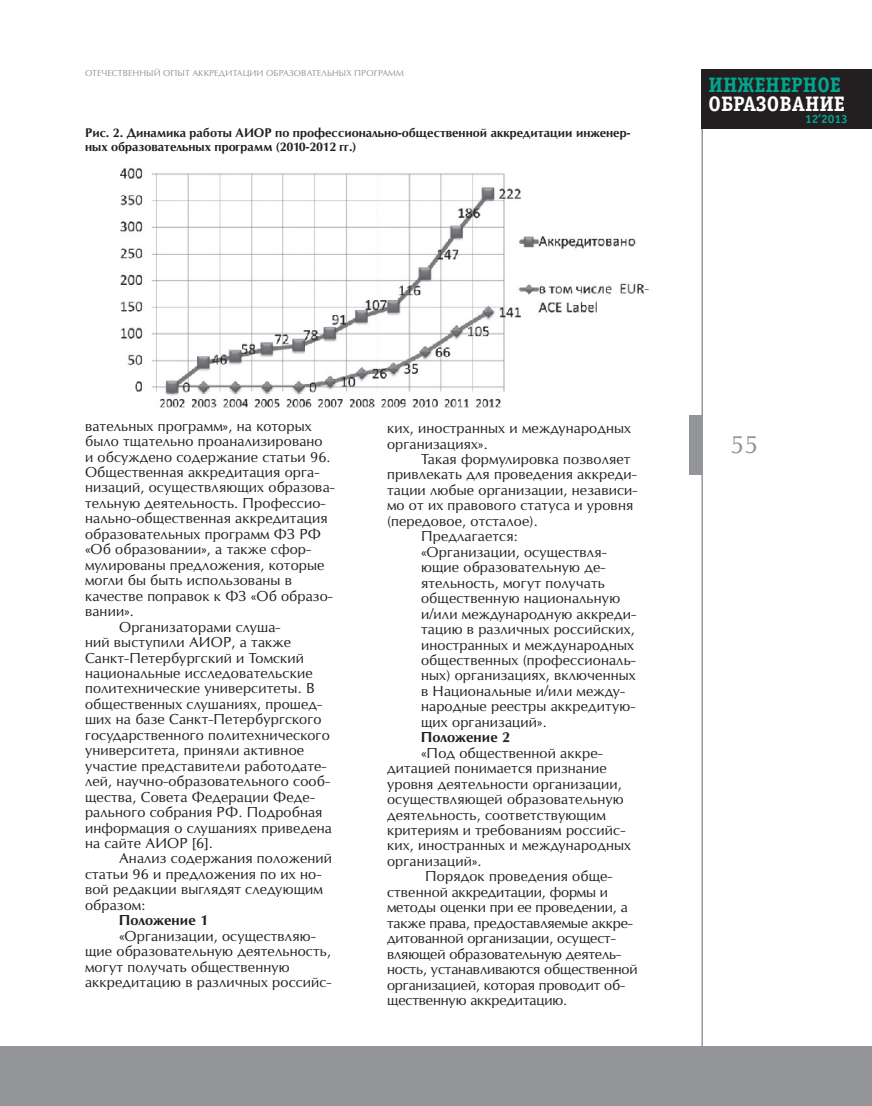
<style>
.page{position:relative;width:872px;height:1106px;background:#fff}
.page>*{position:absolute;margin:0;border:0;box-sizing:border-box;transform-origin:0 0}
.t1{font:24px "Opium New";color:#939598}
.t2{font:700 21px "Officina Serif C";color:#fff}
.t3{font:700 21px "Officina Serif C";color:#00a78f}
.t4{font:13.8px/15.5px "Opium New";letter-spacing:.01em;color:#231f20}
.t5{font:13.8px/15.5px "Opium New";letter-spacing:-.01em;color:#231f20}
.t6{font:700 13.8px "Opium New";letter-spacing:.01em;color:#231f20}
.t7{font:700 12px/14.4px "Opium New";color:#231f20}
.t8{font:700 12px "Officina Sans C";color:#00a78f}
.t9{font:8.25px "Opium New";letter-spacing:.01em;color:#939598}
</style>
<div class="page">
<hr style="left:701px;top:69px;width:2px;height:1037px;background:#939598">
<div style="left:701px;top:69px;width:171px;height:60px;background:#231f20"></div>
<div style="left:689px;top:415px;width:13px;height:60px;background:#939598"></div>
<div style="left:0;top:1046px;width:872px;height:60px;background:#939598"></div>
<img style="left:120px;top:168px;width:529px;height:240px">
<p class="t9" style="left:85px;top:68px;width:45px">ОТЕЧЕСТВЕНН</p>
<p class="t9" style="left:146px;top:68px;width:98px">ЫЙ ОПЫТ АККРЕДИТАЦИИ</p>
<p class="t9" style="left:266px;top:68px;width:7px">ОБРАЗОВА</p>
<p class="t9" style="left:312px;top:68px;width:56px">ТЕЛЬН ЫХ ПРОГРА</p>
<p class="t9" style="left:388px;top:68px;width:17px">ММ</p>
<p class="t7" style="left:85px;top:126px;width:546px">Рис. 2. Динамика работы АИ ОР по профессионально-общественной аккредитации инженер&shy;ных образовательных программ (2010-2012 гг.)</p>
<h2 class="t3" style="left:708px;top:73px;width:134px">ИНЖЕНЕРНОЕ</h2>
<h2 class="t2" style="left:708px;top:91px;width:138px">ОБРАЗОВАНИЕ</h2>
<p class="t8" style="left:805px;top:113px;width:44px">12’2013</p>
<p class="t4" style="left:85px;top:418px;width:228px">вательных программ», на которых</p>
<p class="t4" style="left:85px;top:433px;width:239px">было тщательно проанализировано</p>
<p class="t4" style="left:85px;top:449px;width:247px">и обсуждено содержание статьи 96.</p>
<p class="t4" style="left:85px;top:464px;width:236px">Общественная аккредитация орга-</p>
<p class="t4" style="left:85px;top:480px;width:251px">низаций, осуществляющих образова-</p>
<p class="t4" style="left:85px;top:495px;width:242px">тельную деятельность. Профессио-</p>
<p class="t4" style="left:85px;top:510px;width:244px">нально-общественная аккредитация</p>
<p class="t4" style="left:85px;top:526px;width:237px">образовательных программ ФЗ РФ</p>
<p class="t4" style="left:85px;top:541px;width:227px">«Об образовании», а также сфор-</p>
<p class="t4" style="left:85px;top:557px;width:241px">мулированы предложения, которые</p>
<p class="t4" style="left:85px;top:572px;width:208px">могли бы быть использованы в</p>
<p class="t4" style="left:85px;top:588px;width:249px">качестве поправок к ФЗ «Об образо-</p>
<p class="t4" style="left:85px;top:603px;width:50px">вании».</p>
<p class="t4" style="left:119px;top:619px;width:163px">Организаторами слуша-</p>
<p class="t4" style="left:85px;top:634px;width:116px">ний выступили АИОР</p>
<p class="t4" style="left:85px;top:634px;width:248px;text-indent:146px">, а также<br>Санкт-Петербургский и Томский национальные исследовательские политехнические университеты. В общественных слушаниях, прошед&shy;ших на базе Санкт-Петербургского государственного политехнического университета, приняли активное участие представители работодате&shy;лей, научно-образовательного сооб&shy;щества, Совета Федерации Феде&shy;рального собрания РФ. Подробная информация о слушаниях приведена на сайте АИОР</p>
<p class="t4" style="left:192px;top:835px;width:22px">[6].</p>
<p class="t4" style="left:119px;top:850px;width:214px">Анализ содержания положений</p>
<p class="t4" style="left:85px;top:866px;width:238px">статьи 96 и предложения по их но-</p>
<p class="t4" style="left:85px;top:881px;width:239px">вой редакции выглядят следующим</p>
<p class="t4" style="left:85px;top:897px;width:62px">образом:</p>
<p class="t6" style="left:119px;top:912px;width:90px">Положение 1</p>
<p class="t4" style="left:85px;top:928px;width:248px;text-indent:34px">«Организации, осуществляю&shy;щие образовательную деятельность, могут получать общественную аккредитацию в различных российс-</p>
<p class="t4" style="left:387px;top:420px;width:246px">ких, иностранных и международных организациях».</p>
<p class="t4" style="left:421px;top:451px;width:211px">Такая формулировка позволяет</p>
<p class="t4" style="left:387px;top:467px;width:251px">привлекать для проведения аккреди-</p>
<p class="t4" style="left:387px;top:482px;width:252px">тации любые организации, независи-</p>
<p class="t4" style="left:387px;top:497px;width:248px">мо от их правового статуса и уровня</p>
<p class="t4" style="left:387px;top:513px;width:152px">(передовое, отсталое).</p>
<p class="t4" style="left:421px;top:528px;width:98px">Предлагается:</p>
<p class="t4" style="left:421px;top:544px;width:187px">«Организации, осуществля-</p>
<p class="t4" style="left:421px;top:559px;width:186px">ющие образовательную де-</p>
<p class="t4" style="left:421px;top:575px;width:185px">ятельность, могут получать</p>
<p class="t4" style="left:421px;top:590px;width:201px">общественную национальную</p>
<p class="t4" style="left:421px;top:606px;width:216px">и/или международную аккреди-</p>
<p class="t4" style="left:421px;top:621px;width:215px">тацию в различных российских,</p>
<p class="t4" style="left:421px;top:637px;width:214px">иностранных и международных</p>
<p class="t4" style="left:421px;top:652px;width:216px">общественных (профессиональ-</p>
<p class="t4" style="left:421px;top:667px;width:216px">ных) организациях, включенных</p>
<p class="t4" style="left:421px;top:683px;width:206px">в Н ациональные и/или между-</p>
<p class="t4" style="left:421px;top:698px;width:216px">народные реестры аккредитую-</p>
<p class="t4" style="left:421px;top:714px;width:127px">щих организаций».</p>
<p class="t6" style="left:421px;top:729px;width:90px">Положение 2</p>
<p class="t4" style="left:387px;top:745px;width:246px;text-indent:34px">«Под общественной аккре&shy;дитацией понимается признание уровня деятельности организации, осуществляющей образовательную деятельность, соответствующим критериям и требованиям российс&shy;ких, иностранных и международных организаций».</p>
<p class="t5" style="left:387px;top:868px;width:252px;text-indent:38px">Порядок проведения обще&shy;ственной аккредитации, формы и методы оценки при ее проведении, а также права, предоставляемые аккре&shy;дитованной организации, осущест&shy;вляющей образовательную деятель&shy;ность, устанавливаются общественной организацией, которая проводит об&shy;щественную аккредитацию.</p>
<h1 class="t1" style="left:730px;top:429px;width:30px">55</h1>
</div>
